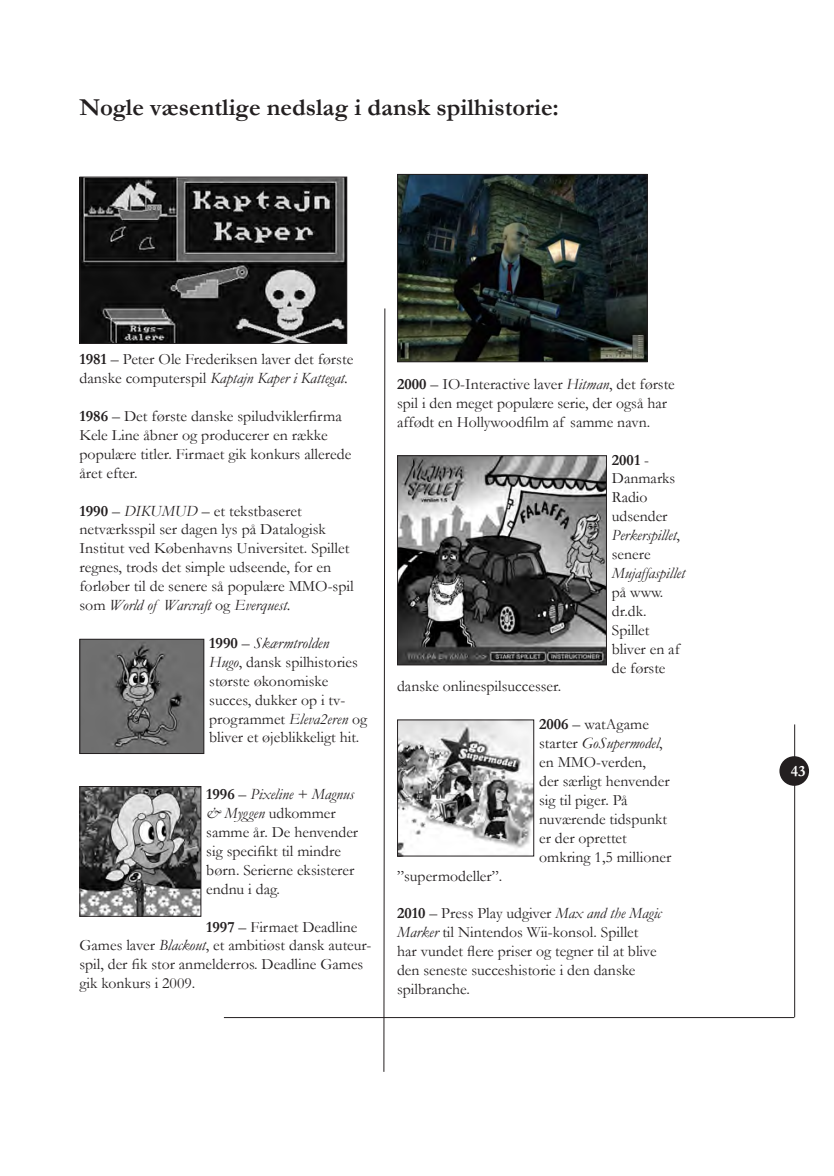
<style>
.page{position:relative;width:834px;height:1176px;background:#fff}
.page>*{position:absolute;margin:0;border:0;box-sizing:border-box;transform-origin:0 0}
.Brødtekst{font:700 24.5px "Garamond";color:#231f20}
.Brødtekst-2{font:15.75px/18.9px "Garamond";color:#231f20}
.t1{font:700 15.75px "Garamond";color:#fff}
.s1{font-weight:700}
.s2{font-style:italic}
</style>
<div class="page">
<hr style="left:224px;top:1017px;width:570px;height:1px;background:#231f20">
<hr style="left:794px;top:724px;width:1px;height:293px;background:#231f20">
<div style="left:780px;top:757px;width:28px;height:28px;background:#231f20;border-radius:50%"></div>
<div style="left:779px;top:756px;width:29px;height:30px;border:2px solid #231f20;border-radius:50%"></div>
<img style="left:81px;top:179px;width:264px;height:163px">
<div style="left:79px;top:177px;width:268px;height:167px;border:1px solid #231f20"></div>
<img style="left:81px;top:641px;width:121px;height:111px">
<div style="left:79px;top:639px;width:125px;height:115px;border:1px solid #231f20"></div>
<img style="left:399px;top:457px;width:205px;height:206px">
<div style="left:397px;top:455px;width:209px;height:210px;border:1px solid #231f20"></div>
<img style="left:399px;top:721px;width:133px;height:133px">
<div style="left:397px;top:719px;width:137px;height:137px;border:1px solid #231f20"></div>
<img style="left:81px;top:788px;width:118px;height:126px">
<div style="left:79px;top:786px;width:122px;height:130px;border:1px solid #231f20"></div>
<img style="left:399px;top:176px;width:246px;height:184px">
<div style="left:397px;top:174px;width:250px;height:188px;border:1px solid #231f20"></div>
<svg style="left:383px;top:308px;width:2px;height:764px"></svg>
<p class="Brødtekst" style="left:79px;top:91px;width:481px">Nogle væsentlige nedslag i dansk spilhistorie:</p>
<p class="Brødtekst-2" style="left:79px;top:349px;width:275px"><span class="s1">1981</span> – Peter Ole Frederiksen laver det første danske computerspil <span class="s2">Kaptajn Kaper i Kattegat.</span></p>
<p class="Brødtekst-2" style="left:79px;top:406px;width:273px"><span class="s1">1986</span> – Det første danske spiludviklerfirma Kele Line åbner og producerer en række populære titler. Firmaet gik konkurs allerede året efter.</p>
<p class="Brødtekst-2" style="left:79px;top:501px;width:276px"><span class="s1">1990</span> – <span class="s2">DIKUMUD</span> – et tekstbaseret netværksspil ser dagen lys på Datalogisk Institut ved Københavns Universitet. Spillet regnes, trods det simple udseende, for en forløber til de senere så populære MMO-spil som <span class="s2">World of Warcraft</span> og <span class="s2">Everquest.</span></p>
<p class="Brødtekst-2" style="left:209px;top:633px;width:159px"><span class="s1">1990</span> – <span class="s2">Skærmtrolden<br>Hugo</span>, dansk spilhistories største økonomiske succes, dukker op i tv&shy;programmet <span class="s2">Eleva2eren</span> og bliver et øjeblikkeligt hit.</p>
<p class="Brødtekst-2" style="left:206px;top:784px;width:153px"><span class="s1">1996</span> – <span class="s2">Pixeline + Magnus &amp; Myggen</span> udkommer samme år. De henvender sig specifikt til mindre børn. Serierne eksisterer endnu i dag.</p>
<p class="Brødtekst-2" style="left:79px;top:916px;width:293px;text-indent:127px"><span class="s1">1997</span> – Firmaet Deadline Games laver <span class="s2">Blackout</span>, et ambitiøst dansk auteur&shy;spil, der fik stor anmelderros. Deadline Games gik konkurs i 2009.</p>
<p class="Brødtekst-2" style="left:397px;top:374px;width:279px"><span class="s1">2000</span> – IO-Interactive laver <span class="s2">Hitman</span>, det første spil i den meget populære serie, der også har affødt en Hollywoodfilm af samme navn.</p>
<p class="Brødtekst-2" style="left:611px;top:450px;width:75px"><span class="s1">2001</span> -<br>Danmarks<br>Radio udsender<br><span class="s2">Perkerspillet</span>, senere<br><span class="s2">Mujaffaspillet </span>på www. dr.dk.<br>Spillet bliver en af de første</p>
<p class="Brødtekst-2" style="left:397px;top:676px;width:165px">danske onlinespilsuccesser.</p>
<p class="Brødtekst-2" style="left:539px;top:714px;width:134px"><span class="s1">2006</span> – watAgame starter <span class="s2">GoSupermodel</span>, en MMO-verden,<br>der særligt henvender sig til piger. På nuværende tidspunkt er der oprettet omkring 1,5 millioner</p>
<p class="Brødtekst-2" style="left:397px;top:865px;width:107px">”supermodeller”.</p>
<p class="Brødtekst-2" style="left:397px;top:903px;width:266px"><span class="s1">2010</span> – Press Play udgiver <span class="s2">Max and the Magic Marker</span> til Nintendos Wii-konsol. Spillet har vundet flere priser og tegner til at blive den seneste succeshistorie i den danske spilbranche.</p>
<p class="t1" style="left:790px;top:760px;width:16px">43</p>
</div>
